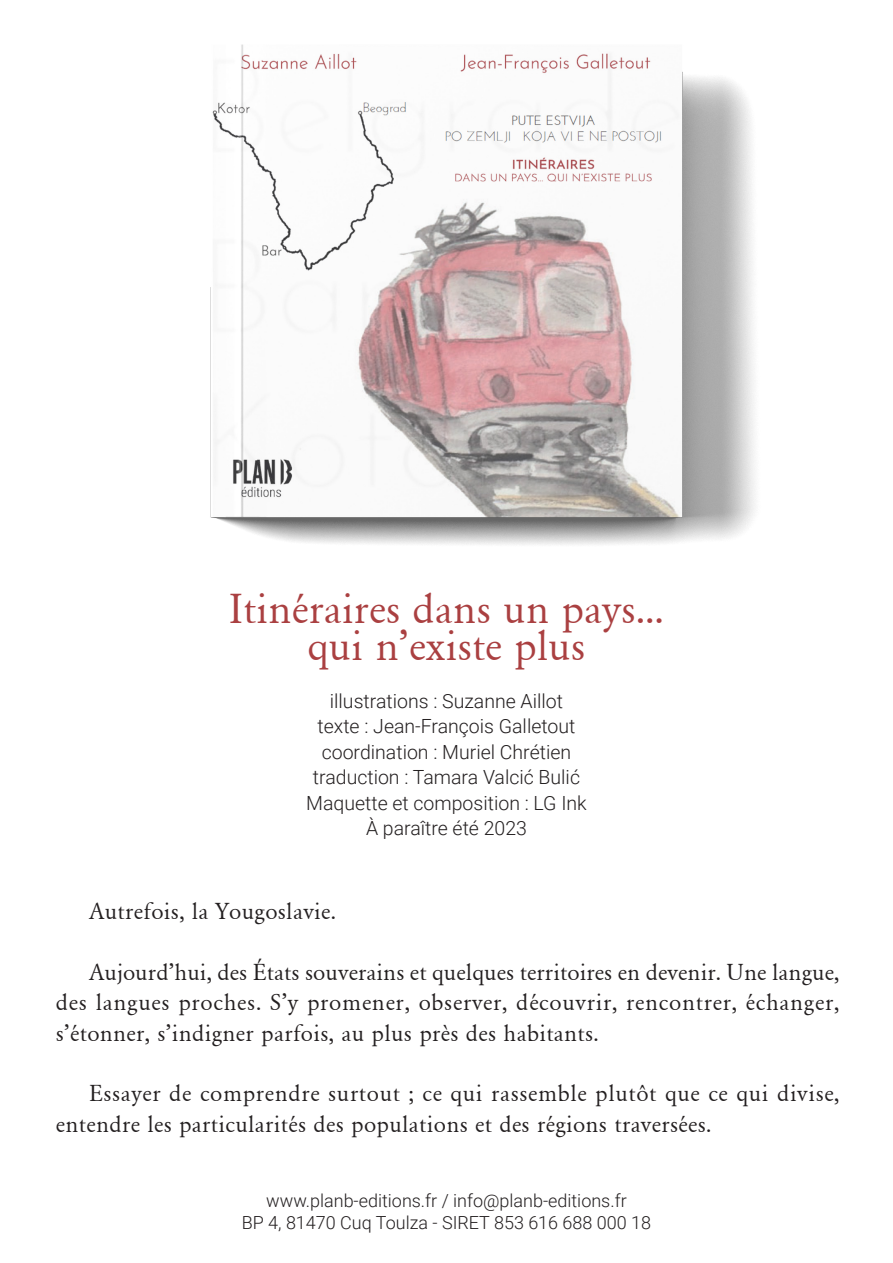
<style>
.page{position:relative;width:893px;height:1263px;background:#fff}
.page>*{position:absolute;margin:0;border:0;box-sizing:border-box;transform-origin:0 0}
.t1{font:43.5px "Garamond";color:#aa4041}
.t2{font:24px/30.5px "Garamond";letter-spacing:.015em;color:#231f20;text-align:justify}
.t3{font:300 19.5px "Roboto";color:#231f20}
.t4{font:300 18px "Roboto";color:#231f20}
</style>
<div class="page">
<img style="left:210px;top:44px;width:546px;height:501px">
<p class="t1" style="left:229px;top:583px;width:437px">Itinéraires dans un pays...</p>
<p class="t1" style="left:307px;top:620px;width:280px">qui n’existe plus</p>
<p class="t3" style="left:330px;top:687px;width:235px">illustrations : Suzanne Aillot</p>
<p class="t3" style="left:318px;top:712px;width:259px">texte : Jean-François Galletout</p>
<p class="t3" style="left:322px;top:738px;width:251px">coordination : Muriel Chrétien</p>
<p class="t3" style="left:313px;top:763px;width:269px">traduction : Tamara Valcić Bulić</p>
<p class="t3" style="left:306px;top:789px;width:282px">Maquette et composition : LG Ink</p>
<p class="t3" style="left:366px;top:814px;width:162px">À paraître été 2023</p>
<p class="t2" style="left:89px;top:895px;width:248px">Autrefois, la Yougoslavie.</p>
<p class="t2" style="left:56px;top:956px;width:785px;text-indent:33px">Aujourd’hui, des États souverains et quelques territoires en devenir. Une langue, des langues proches. S’y promener, observer, découvrir, rencontrer, échanger, s’étonner, s’indigner parfois, au plus près des habitants.</p>
<p class="t2" style="left:56px;top:1078px;width:785px;text-indent:33px">Essayer de comprendre surtout ; ce qui rassemble plutôt que ce qui divise, entendre les particularités des populations et des régions traversées.</p>
<p class="t4" style="left:266px;top:1188px;width:362px">www.planb-editions.fr / info@planb-editions.fr</p>
<p class="t4" style="left:242px;top:1210px;width:411px">BP 4, 81470 Cuq Toulza - SIRET 853 616 688 000 18</p>
</div>
